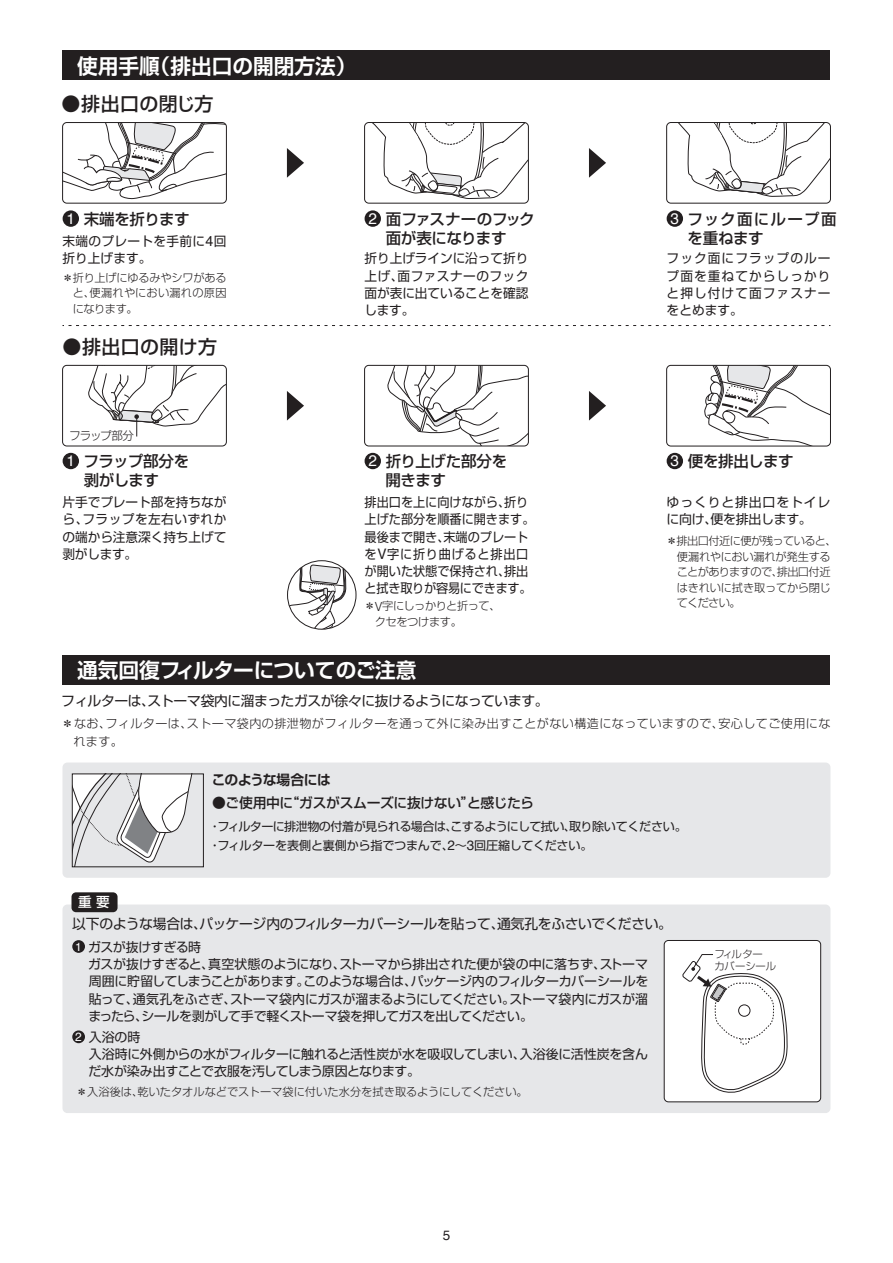
<style>
.page{position:relative;width:893px;height:1263px;background:#fff}
.page>*{position:absolute;margin:0;border:0;box-sizing:border-box;transform-origin:0 0}
.t1{font:700 20.7px "Shin Go Pro De";color:#fff}
.t2{font:500 18.9px "Shin Go Pro";letter-spacing:.02em;color:#231f20}
.t3{font:500 15.6px/18.9px "Shin Go Pro";letter-spacing:-.02em;color:#231f20}
.t4{font:500 15.6px/18.9px "Shin Go Pro";letter-spacing:.065em;color:#231f20}
.t5{font:15.45px "Helvetica";color:#fff}
.t6{font:13.8px "Shin Go Pro";letter-spacing:-.03em;color:#231f20}
.t7{font:500 13.8px "Shin Go Pro";letter-spacing:-.025em;color:#231f20}
.t8{font:700 13.8px "Shin Go Pro De";letter-spacing:-.035em;color:#231f20}
.t9{font:500 13.5px "Shin Go Pro";color:#fff}
.t10{font:13.5px "Helvetica";color:#231f20}
.t11{font:12.9px/17.2px "Shin Go Pro";letter-spacing:-.025em;color:#231f20}
.t12{font:12.9px/17.2px "Shin Go Pro";letter-spacing:-.005em;color:#231f20;text-align:justify}
.t13{font:12.9px/17.2px "Shin Go Pro";letter-spacing:-.005em;color:#231f20;scale:.94 1}
.t14{font:12.9px/17.2px "Shin Go Pro";letter-spacing:.06em;color:#231f20}
.t15{font:12.9px/17.2px "Shin Go Pro";letter-spacing:.025em;color:#231f20}
.t16{font:12.15px/18.9px "Shin Go Pro";letter-spacing:-.035em;color:#231f20}
.t17{font:300 12.15px/17.2px "Shin Go Pro";letter-spacing:.035em;color:#231f20}
.t18{font:12px "Helvetica";color:#fff}
.t19{font:300 11.55px "Shin Go Pro";letter-spacing:-.065em;color:#231f20}
.t20{font:300 11.25px/15.6px "Shin Go Pro";letter-spacing:-.02em;color:#231f20}
.t21{font:300 11.25px "Shin Go Pro";color:#231f20}
.t22{font:300 11.25px/15.6px "Shin Go Pro";letter-spacing:-.04em;color:#231f20}
.t23{font:300 10.35px/12.1px "Shin Go Pro";letter-spacing:-.015em;color:#231f20}
.s1{font-family:"Helvetica";font-size:14.55px}
.s2{font-family:"Helvetica";font-size:12.6px}
.s3{font-family:"Helvetica";font-size:13.5px}
</style>
<div class="page">
<div style="left:62px;top:51px;width:768px;height:29px;background:#231f20"></div>
<svg style="left:62px;top:325px;width:768px;height:1px"></svg>
<svg style="left:589px;top:148px;width:17px;height:30px"></svg>
<svg style="left:287px;top:148px;width:17px;height:30px"></svg>
<svg style="left:589px;top:391px;width:17px;height:30px"></svg>
<svg style="left:287px;top:391px;width:17px;height:30px"></svg>
<div style="left:63px;top:453px;width:16px;height:16px;background:#231f20;border-radius:50%"></div>
<div style="left:63px;top:210px;width:16px;height:17px;background:#231f20;border-radius:50%"></div>
<div style="left:365px;top:453px;width:16px;height:16px;background:#231f20;border-radius:50%"></div>
<div style="left:365px;top:210px;width:16px;height:17px;background:#231f20;border-radius:50%"></div>
<div style="left:667px;top:453px;width:16px;height:16px;background:#231f20;border-radius:50%"></div>
<div style="left:667px;top:210px;width:16px;height:17px;background:#231f20;border-radius:50%"></div>
<div style="left:62px;top:762px;width:768px;height:116px;background:#e6e7e9;border-radius:5px"></div>
<div style="left:62px;top:904px;width:768px;height:209px;background:#e6e7e9;border-radius:5px"></div>
<div style="left:62px;top:655px;width:768px;height:30px;background:#231f20"></div>
<div style="left:72px;top:892px;width:46px;height:20px;background:#231f20;border-radius:5px"></div>
<div style="left:72px;top:1030px;width:13px;height:13px;background:#231f20;border-radius:50%"></div>
<div style="left:72px;top:940px;width:13px;height:13px;background:#231f20;border-radius:50%"></div>
<svg style="left:64px;top:124px;width:161px;height:76px"></svg>
<div style="left:62px;top:122px;width:165px;height:82px;border:1px solid #231f20;border-radius:4px"></div>
<svg style="left:288px;top:561px;width:60px;height:68px"></svg>
<div style="left:287px;top:560px;width:69px;height:69px;border:1px solid #231f20;border-radius:50%"></div>
<svg style="left:704px;top:367px;width:126px;height:79px"></svg>
<div style="left:666px;top:365px;width:165px;height:81px;border:1px solid #231f20;border-radius:4px"></div>
<svg style="left:668px;top:124px;width:161px;height:73px"></svg>
<div style="left:666px;top:122px;width:165px;height:82px;border:1px solid #231f20;border-radius:4px"></div>
<svg style="left:366px;top:124px;width:161px;height:78px"></svg>
<div style="left:364px;top:122px;width:165px;height:82px;border:1px solid #231f20;border-radius:4px"></div>
<svg style="left:88px;top:367px;width:137px;height:69px"></svg>
<div style="left:62px;top:365px;width:165px;height:81px;border:1px solid #231f20;border-radius:4px"></div>
<svg style="left:387px;top:367px;width:141px;height:79px"></svg>
<div style="left:364px;top:365px;width:165px;height:81px;border:1px solid #231f20;border-radius:4px"></div>
<svg style="left:74px;top:775px;width:118px;height:90px"></svg>
<div style="left:72px;top:773px;width:132px;height:94px;border:1px solid #231f20"></div>
<div style="left:664px;top:940px;width:157px;height:162px;background:#fff;border-radius:4px"></div>
<div style="left:664px;top:940px;width:157px;height:162px;border:1px solid #231f20;border-radius:4px"></div>
<svg style="left:682px;top:954px;width:106px;height:139px"></svg>
<p class="t1" style="left:77px;top:49px;width:281px">使用手順（排出口の開閉方法）</p>
<p class="t2" style="left:62px;top:89px;width:153px">●排出口の閉じ方</p>
<p class="t5" style="left:67px;top:207px;width:10px">1</p>
<p class="t3" style="left:84px;top:208px;width:107px">末端を折ります</p>
<p class="t15" style="left:63px;top:231px;width:165px">末端のプレートを手前に<span class="s1">4</span>回折り上げます。</p>
<p class="t20" style="left:73px;top:268px;width:155px;text-align:justify;text-indent:-11px">＊折り上げにゆるみやシワがあると、便漏れやにおい漏れの原因になります。</p>
<p class="t2" style="left:62px;top:331px;width:156px">●排出口の開け方</p>
<p class="t19" style="left:69px;top:426px;width:66px">フラップ部分</p>
<p class="t5" style="left:67px;top:449px;width:10px">1</p>
<p class="t3" style="left:83px;top:450px;width:107px">フラップ部分を剥がします</p>
<p class="t12" style="left:63px;top:492px;width:165px">片手でプレート部を持ちながら、フラップを左右いずれかの端から注意深く持ち上げて剥がします。</p>
<p class="t5" style="left:368px;top:207px;width:10px">2</p>
<p class="t3" style="left:386px;top:208px;width:150px">面ファスナーのフック面が表になります</p>
<p class="t12" style="left:365px;top:248px;width:165px">折り上げラインに沿って折り上げ、面ファスナーのフック面が表に出ていることを確認します。</p>
<p class="t5" style="left:368px;top:449px;width:10px">2</p>
<p class="t3" style="left:386px;top:450px;width:123px">折り上げた部分を開きます</p>
<p class="t13" style="left:365px;top:492px;width:182px">排出口を上に向けながら、折り上げた部分を順番に開きます。最後まで開き、末端のプレートを<span class="s1">V</span>字に折り曲げると排出口が開いた状態で保持され、排出と拭き取りが容易にできます。</p>
<p class="t22" style="left:375px;top:597px;width:128px;text-indent:-11px">＊<span class="s2">V</span>字にしっかりと折って、クセをつけます。</p>
<p class="t1" style="left:77px;top:653px;width:341px">通気回復フィルターについてのご注意</p>
<p class="t5" style="left:671px;top:207px;width:10px">3</p>
<p class="t4" style="left:687px;top:208px;width:151px">フック面にループ面を重ねます</p>
<p class="t12" style="left:667px;top:248px;width:165px">フック面にフラップのループ面を重ねてからしっかりと押し付けて面ファスナーをとめます。</p>
<p class="t5" style="left:671px;top:449px;width:10px">3</p>
<p class="t3" style="left:688px;top:450px;width:107px">便を排出します</p>
<p class="t14" style="left:667px;top:492px;width:165px">ゆっくりと排出口をトイレに向け、便を排出します。</p>
<p class="t20" style="left:677px;top:532px;width:161px;text-indent:-11px">＊排出口付近に便が残っていると、便漏れやにおい漏れが発生することがありますので、排出口付近はきれいに拭き取ってから閉じてください。</p>
<p class="t6" style="left:61px;top:690px;width:489px">フィルターは、ストーマ袋内に溜まったガスが徐々に抜けるようになっています。</p>
<p class="t17" style="left:74px;top:714px;width:758px;text-indent:-12px">＊なお、フィルターは、ストーマ袋内の排泄物がフィルターを通って外に染み出すことがない構造になっていますので、安心してご使用になれます。</p>
<p class="t8" style="left:212px;top:768px;width:121px">このような場合には</p>
<p class="t7" style="left:212px;top:792px;width:323px">●ご使用中に“ガスがスムーズに抜けない”と感じたら</p>
<p class="t16" style="left:209px;top:815px;width:479px">・フィルターに排泄物の付着が見られる場合は、こするようにして拭い、取り除いてください。・フィルターを表側と裏側から指でつまんで、<span class="s3">2</span>～<span class="s3">3</span>回圧縮してください。</p>
<p class="t9" style="left:78px;top:891px;width:33px">重要</p>
<p class="t6" style="left:72px;top:913px;width:601px">以下のような場合は、パッケージ内のフィルターカバーシールを貼って、通気孔をふさいでください。</p>
<p class="t11" style="left:88px;top:937px;width:562px">ガスが抜けすぎる時<br>ガスが抜けすぎると、真空状態のようになり、ストーマから排出された便が袋の中に落ちず、ストーマ周囲に貯留してしまうことがあります。このような場合は、パッケージ内のフィルターカバーシールを貼って、通気孔をふさぎ、ストーマ袋内にガスが溜まるようにしてください。ストーマ袋内にガスが溜まったら、シールを剥がして手で軽くストーマ袋を押してガスを出してください。</p>
<p class="t11" style="left:89px;top:1026px;width:561px">入浴の時<br>入浴時に外側からの水がフィルターに触れると活性炭が水を吸収してしまい、入浴後に活性炭を含んだ水が染み出すことで衣服を汚してしまう原因となります。</p>
<p class="t18" style="left:75px;top:937px;width:8px">1</p>
<p class="t18" style="left:75px;top:1027px;width:8px">2</p>
<p class="t21" style="left:76px;top:1082px;width:453px">＊入浴後は、乾いたタオルなどでストーマ袋に付いた水分を拭き取るようにしてください。</p>
<p class="t23" style="left:714px;top:947px;width:63px">フィルター<br>カバーシール</p>
<p class="t10" style="left:443px;top:1225px;width:9px">5</p>
</div>
